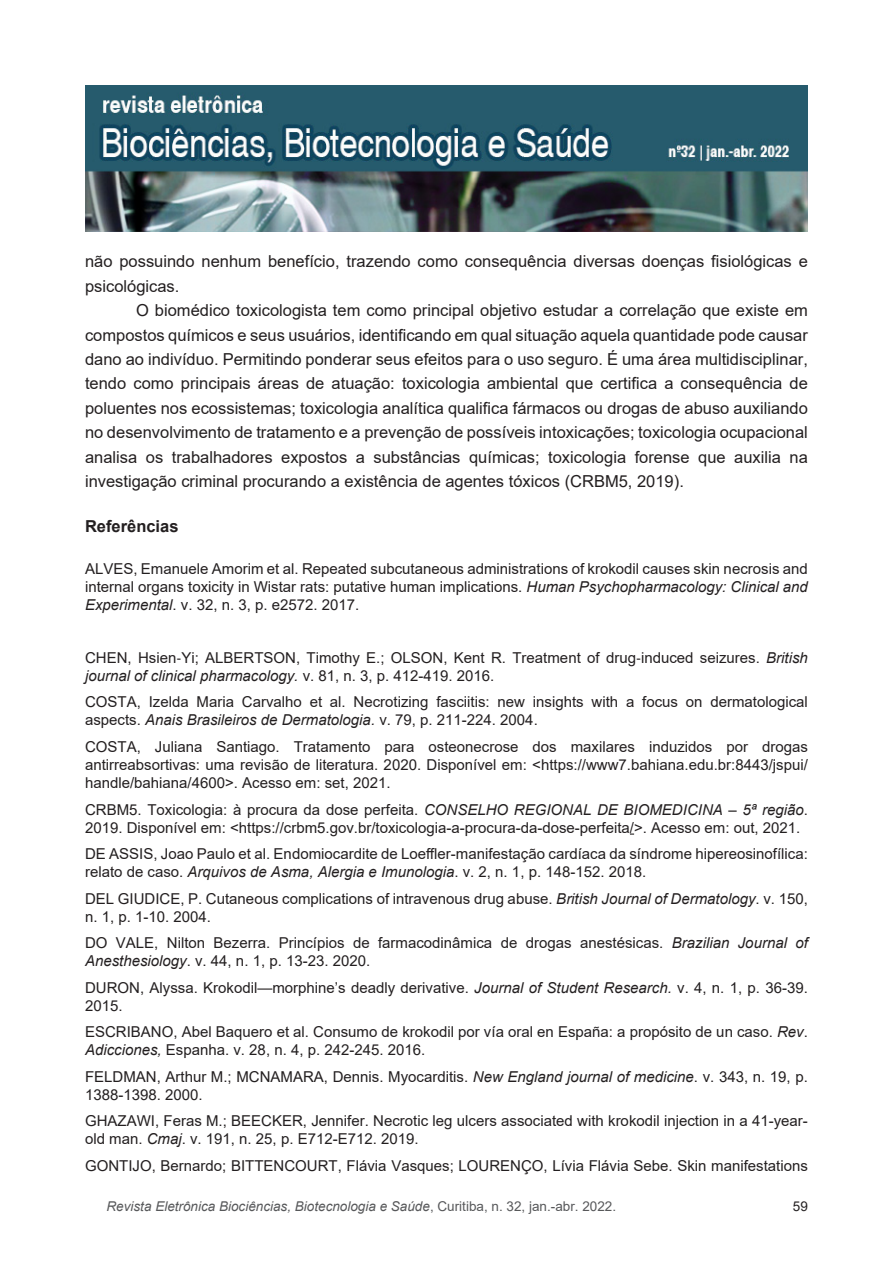
<style>
.page{position:relative;width:893px;height:1263px;background:#fff}
.page>*{position:absolute;margin:0;border:0;box-sizing:border-box;transform-origin:0 0}
.bio_texto{font:16.5px/24.5px "Arial";color:#231f20}
.bio_subtítulo{font:700 16.5px "Arial";color:#231f20}
.bio_biblio{font:15px/18px "Arial";color:#231f20}
.t1{font:italic 13.5px "Arial";color:#57585a}
.t2{font:13.5px "Arial";color:#231f20}
.s1{font-style:italic}
.s2{font-family:"Cambria Math"}
.s3{font-style:normal}
</style>
<div class="page">
<img style="left:85px;top:85px;width:723px;height:146px">
<p class="bio_texto" style="left:85px;top:249px;width:724px">não possuindo nenhum benefício, trazendo como consequência diversas doenças fisiológicas e psicológicas.</p>
<p class="bio_texto" style="left:85px;top:298px;width:724px;text-align:justify;text-indent:51px">O biomédico toxicologista tem como principal objetivo estudar a correlação que existe em compostos químicos e seus usuários, identificando em qual situação aquela quantidade pode causar dano ao indivíduo. Permitindo ponderar seus efeitos para o uso seguro. É uma área multidisciplinar, tendo como principais áreas de atuação: toxicologia ambiental que certifica a consequência de poluentes nos ecossistemas; toxicologia analítica qualifica fármacos ou drogas de abuso auxiliando no desenvolvimento de tratamento e a prevenção de possíveis intoxicações; toxicologia ocupacional analisa os trabalhadores expostos a substâncias químicas; toxicologia forense que auxilia na investigação criminal procurando a existência de agentes tóxicos (CRBM5, 2019).</p>
<p class="bio_subtítulo" style="left:85px;top:514px;width:95px">Referências</p>
<p class="bio_biblio" style="left:85px;top:560px;width:724px;text-align:justify">ALVES, Emanuele Amorim et al. Repeated subcutaneous administrations of krokodil causes skin necrosis and internal organs toxicity in Wistar rats: putative human implications. <span class="s1">Human Psychopharmacology: Clinical and Experimental</span>. v. 32, n. 3, p. e2572. 2017.</p>
<p class="bio_biblio" style="left:85px;top:649px;width:724px">CHEN, Hsien<span class="s2">‐</span>Yi; ALBERTSON, Timothy E.; OLSON, Kent R. Treatment of drug<span class="s2">‐</span>induced seizures. <span class="s1">British journal of clinical pharmacology.</span> v. 81, n. 3, p. 412-419. 2016.</p>
<p class="bio_biblio" style="left:85px;top:693px;width:724px">COSTA, Izelda Maria Carvalho et al. Necrotizing fasciitis: new insights with a focus on dermatological aspects. <span class="s1">Anais Brasileiros de Dermatologia.</span> v. 79, p. 211-224. 2004.</p>
<p class="bio_biblio" style="left:85px;top:738px;width:724px;text-align:justify">COSTA, Juliana Santiago. Tratamento para osteonecrose dos maxilares induzidos por drogas antirreabsortivas: uma revisão de literatura. 2020. Disponível em: &lt;https://www7.bahiana.edu.br:8443/jspui/ handle/bahiana/4600&gt;. Acesso em: set, 2021.</p>
<p class="bio_biblio" style="left:85px;top:800px;width:724px">CRBM5. Toxicologia: à procura da dose perfeita. <span class="s1">CONSELHO REGIONAL DE BIOMEDICINA – 5ª região</span>.<br>2019. Disponível em: &lt;https://crbm5.gov.br/toxicologia-a-procura-da-dose-perfeita/&gt;. Acesso em: out, 2021.</p>
<p class="bio_biblio" style="left:85px;top:845px;width:724px">DE ASSIS, Joao Paulo et al. Endomiocardite de Loeffler-manifestação cardíaca da síndrome hipereosinofílica: relato de caso. <span class="s1">Arquivos de Asma, Alergia e Imunologia</span>. v. 2, n. 1, p. 148-152. 2018.</p>
<p class="bio_biblio" style="left:85px;top:889px;width:724px">DEL GIUDICE, P. Cutaneous complications of intravenous drug abuse. <span class="s1">British Journal of Dermatology</span>. v. 150, n. 1, p. 1-10. 2004.</p>
<p class="bio_biblio" style="left:85px;top:934px;width:724px">DO VALE, Nilton Bezerra. Princípios de farmacodinâmica de drogas anestésicas. <span class="s1">Brazilian Journal of<br>Anesthesiology</span>. v. 44, n. 1, p. 13-23. 2020.</p>
<p class="bio_biblio" style="left:85px;top:978px;width:724px">DURON, Alyssa. Krokodil—morphine’s deadly derivative. <span class="s1">Journal of Student Research.</span> v. 4, n. 1, p. 36-39.<br>2015.</p>
<p class="bio_biblio" style="left:85px;top:1023px;width:724px">ESCRIBANO, Abel Baquero et al. Consumo de krokodil por vía oral en España: a propósito de un caso. <span class="s1">Rev</span>.<br><span class="s1">Adicciones,</span> Espanha. v. 28, n. 4, p. 242-245. 2016.</p>
<p class="bio_biblio" style="left:85px;top:1067px;width:724px">FELDMAN, Arthur M.; MCNAMARA, Dennis. Myocarditis. <span class="s1">New England journal of medicine</span>. v. 343, n. 19, p.<br>1388-1398. 2000.</p>
<p class="bio_biblio" style="left:85px;top:1112px;width:724px">GHAZAWI, Feras M.; BEECKER, Jennifer. Necrotic leg ulcers associated with krokodil injection in a 41-year&shy;old man. <span class="s1">Cmaj</span>. v. 191, n. 25, p. E712-E712. 2019.</p>
<p class="bio_biblio" style="left:85px;top:1156px;width:724px">GONTIJO, Bernardo; BITTENCOURT, Flávia Vasques; LOURENÇO, Lívia Flávia Sebe. Skin manifestations</p>
<p class="t1" style="left:107px;top:1197px;width:511px">Revista Eletrônica Biociências, Biotecnologia e Saúde<span class="s3">, Curitiba, n. 32, jan.-abr. 2022.</span></p>
<p class="t2" style="left:793px;top:1197px;width:17px">59</p>
</div>
